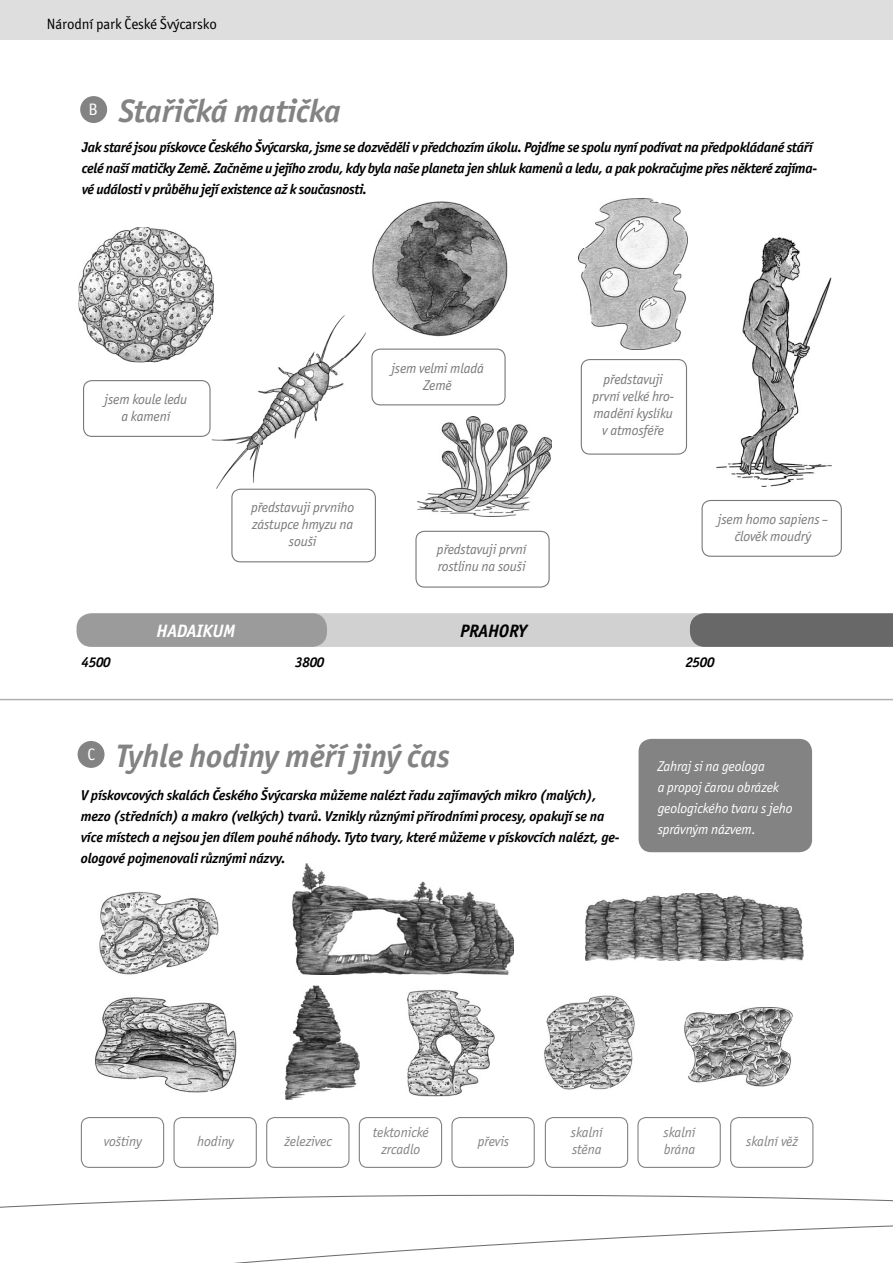
<style>
.page{position:relative;width:893px;height:1263px;background:#fff}
.page>*{position:absolute;margin:0;border:0;box-sizing:border-box;transform-origin:0 0}
.t1{font:italic 700 32.55px "ITC Officina Sans LTCE";letter-spacing:-.005em;color:#838383}
.t2{font:italic 700 18px "ITC Officina Sans LTCE";letter-spacing:-.01em;color:#fff}
.t3{font:italic 700 18px "ITC Officina Sans LTCE";letter-spacing:-.01em;color:#000}
.t4{font:16.65px "ITC Officina Sans LTCE";color:#fff}
.t5{font:15px "ITC Officina Sans LTCE";letter-spacing:-.01em;color:#000}
.t6{font:italic 700 14.25px/21px "ITC Officina Sans LTCE";letter-spacing:-.025em;color:#000}
.t7{font:italic 14.25px/17.1px "ITC Officina Sans LTCE";letter-spacing:-.01em;color:#797979;text-align:center}
.t8{font:italic 14.25px/17.1px "ITC Officina Sans LTCE";letter-spacing:-.005em;color:#838383}
.t9{font:italic 14.25px/21px "ITC Officina Sans LTCE";letter-spacing:-.01em;color:#fff}
</style>
<div class="page">
<div style="left:0;top:0;width:893px;height:39px;background:#dedede"></div>
<div style="left:80px;top:96px;width:27px;height:27px;background:#838383;border-radius:50%"></div>
<svg style="left:0;top:1194px;width:893px;height:69px"></svg>
<div style="left:301px;top:613px;width:418px;height:34px;background:#d1d1d1;border-radius:15px"></div>
<div style="left:77px;top:613px;width:250px;height:34px;background:#9b9b9b;border-radius:15px"></div>
<svg style="left:690px;top:613px;width:203px;height:34px"></svg>
<svg style="left:83px;top:380px;width:128px;height:57px"></svg>
<img style="left:716px;top:238px;width:115px;height:249px">
<img style="left:79px;top:227px;width:135px;height:135px">
<img style="left:578px;top:199px;width:109px;height:150px">
<img style="left:372px;top:201px;width:136px;height:136px">
<img style="left:418px;top:417px;width:134px;height:99px">
<img style="left:212px;top:315px;width:154px;height:174px">
<img style="left:212px;top:315px;width:2px;height:47px">
<div style="left:231px;top:489px;width:145px;height:73px;border:1px solid #797979;border-radius:9px"></div>
<div style="left:371px;top:349px;width:135px;height:56px;border:1px solid #797979;border-radius:9px"></div>
<div style="left:415px;top:531px;width:135px;height:57px;border:1px solid #797979;border-radius:9px"></div>
<div style="left:581px;top:359px;width:106px;height:96px;border:1px solid #797979;border-radius:9px"></div>
<div style="left:701px;top:500px;width:141px;height:57px;border:1px solid #797979;border-radius:9px"></div>
<div style="left:78px;top:741px;width:27px;height:27px;background:#838383;border-radius:50%"></div>
<div style="left:639px;top:739px;width:173px;height:113px;background:#838383;border-radius:13px"></div>
<div style="left:81px;top:1117px;width:83px;height:51px;border:1px solid #838383;border-radius:8px"></div>
<div style="left:173px;top:1117px;width:84px;height:51px;border:1px solid #838383;border-radius:8px"></div>
<div style="left:266px;top:1117px;width:83px;height:51px;border:1px solid #838383;border-radius:8px"></div>
<div style="left:359px;top:1117px;width:83px;height:51px;border:1px solid #838383;border-radius:8px"></div>
<div style="left:451px;top:1117px;width:84px;height:51px;border:1px solid #838383;border-radius:8px"></div>
<div style="left:545px;top:1117px;width:83px;height:51px;border:1px solid #838383;border-radius:8px"></div>
<div style="left:637px;top:1117px;width:84px;height:51px;border:1px solid #838383;border-radius:8px"></div>
<div style="left:730px;top:1117px;width:83px;height:51px;border:1px solid #838383;border-radius:8px"></div>
<img style="left:407px;top:990px;width:88px;height:107px">
<img style="left:95px;top:997px;width:142px;height:96px">
<img style="left:544px;top:995px;width:91px;height:95px">
<img style="left:99px;top:891px;width:120px;height:84px">
<img style="left:585px;top:893px;width:218px;height:68px">
<img style="left:292px;top:864px;width:222px;height:111px">
<img style="left:286px;top:986px;width:73px;height:113px">
<img style="left:684px;top:1007px;width:109px;height:80px">
<hr style="left:0;top:699px;width:893px;height:1px;background:#b0b0b0">
<p class="t5" style="left:47px;top:18px;width:171px">Národní park České Švýcarsko</p>
<h1 class="t1" style="left:118px;top:98px;width:224px">Stařičká matička</h1>
<p class="t4" style="left:89px;top:103px;width:11px">B</p>
<p class="t6" style="left:82px;top:137px;width:737px">Jak staré jsou pískovce Českého Švýcarska, jsme se dozvěděli v předchozím úkolu. Pojďme se spolu nyní podívat na předpokládané stáří celé naší matičky Země. Začněme u jejího zrodu, kdy byla naše planeta jen shluk kamenů a ledu, a pak pokračujme přes některé zajíma&shy;vé události v průběhu její existence až k současnosti.</p>
<p class="t7" style="left:105px;top:392px;width:84px">jsem koule ledu a kamení</p>
<p class="t7" style="left:391px;top:361px;width:94px">jsem velmi mladá<br>Země</p>
<p class="t7" style="left:251px;top:500px;width:105px">představuji prvního zástupce hmyzu na souši</p>
<p class="t7" style="left:437px;top:542px;width:91px;text-align:left">představuji první rostlinu na souši</p>
<p class="t2" style="left:157px;top:624px;width:80px">HADAIKUM</p>
<p class="t3" style="left:460px;top:624px;width:68px">PRAHORY</p>
<p class="t7" style="left:592px;top:372px;width:83px">představuji první velké hro&shy;madění kyslíku v atmosféře</p>
<p class="t7" style="left:718px;top:512px;width:112px">jsem homo sapiens – člověk moudrý</p>
<p class="t6" style="left:82px;top:653px;width:31px">4500</p>
<p class="t6" style="left:295px;top:653px;width:31px">3800</p>
<p class="t6" style="left:685px;top:653px;width:31px">2500</p>
<p class="t4" style="left:87px;top:748px;width:9px">C</p>
<h1 class="t1" style="left:116px;top:743px;width:335px">Tyhle hodiny měří jiný čas</h1>
<p class="t6" style="left:81px;top:785px;width:540px">V pískovcových skalách Českého Švýcarska můžeme nalézt řadu zajímavých mikro (malých), mezo (středních) a makro (velkých) tvarů. Vznikly různými přírodními procesy, opakují se na více místech a nejsou jen dílem pouhé náhody. Tyto tvary, které můžeme v pískovcích nalézt, ge&shy;ologové pojmenovali různými názvy.</p>
<p class="t9" style="left:658px;top:756px;width:137px">Zahraj si na geologa<br>a propoj čarou obrázek geologického tvaru s jeho správným názvem.</p>
<p class="t8" style="left:104px;top:1133px;width:40px">voštiny</p>
<p class="t8" style="left:197px;top:1133px;width:38px">hodiny</p>
<p class="t8" style="left:284px;top:1133px;width:49px">železivec</p>
<p class="t8" style="left:373px;top:1125px;width:57px;text-align:center">tektonické zrcadlo</p>
<p class="t8" style="left:478px;top:1133px;width:33px">převis</p>
<p class="t8" style="left:571px;top:1125px;width:33px">skalní stěna</p>
<p class="t8" style="left:663px;top:1125px;width:33px">skalní brána</p>
<p class="t8" style="left:746px;top:1133px;width:53px">skalní věž</p>
</div>
